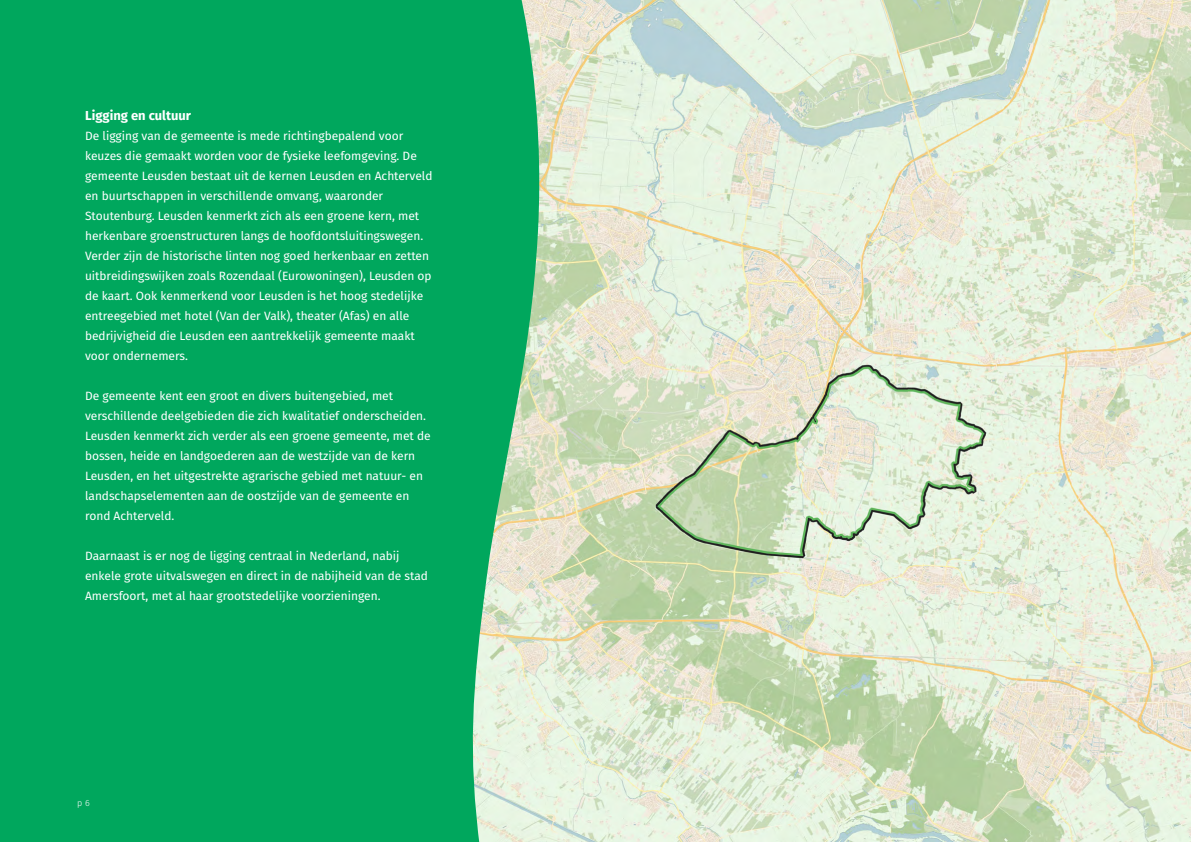
<style>
.page{position:relative;width:1191px;height:842px;background:#fff}
.page>*{position:absolute;margin:0;border:0;box-sizing:border-box;transform-origin:0 0}
.t1{font:700 13px "Fira Sans";color:#fff}
.t2{font:12px/20px "Fira Sans";color:#fff}
.t3{font:300 9px "Fira Sans";color:#fff}
</style>
<div class="page">
<img style="left:545px;top:0;width:646px;height:842px">
<div style="left:0;top:0;width:545px;height:842px;background:#00a75d"></div>
<p class="t1" style="left:85px;top:104px;width:108px">Ligging en cultuur</p>
<p class="t2" style="left:85px;top:125px;width:349px">De ligging van de gemeente is mede richtingbepalend voor keuzes die gemaakt worden voor de fysieke leefomgeving. De gemeente Leusden bestaat uit de kernen Leusden en Achterveld en buurtschappen in verschillende omvang, waaronder Stoutenburg. Leusden kenmerkt zich als een groene kern, met herkenbare groenstructuren langs de hoofdontsluitingswegen.<br>Verder zijn de historische linten nog goed herkenbaar en zetten uitbreidingswijken zoals Rozendaal (Eurowoningen), Leusden op de kaart. Ook kenmerkend voor Leusden is het hoog stedelijke entreegebied met hotel (Van der Valk), theater (Afas) en alle bedrijvigheid die Leusden een aantrekkelijk gemeente maakt voor ondernemers.</p>
<p class="t2" style="left:85px;top:385px;width:347px">De gemeente kent een groot en divers buitengebied, met verschillende deelgebieden die zich kwalitatief onderscheiden.<br>Leusden kenmerkt zich verder als een groene gemeente, met de bossen, heide en landgoederen aan de westzijde van de kern Leusden, en het uitgestrekte agrarische gebied met natuur- en landschapselementen aan de oostzijde van de gemeente en rond Achterveld.</p>
<p class="t2" style="left:85px;top:545px;width:344px">Daarnaast is er nog de ligging centraal in Nederland, nabij enkele grote uitvalswegen en direct in de nabijheid van de stad<br>Amersfoort, met al haar grootstedelijke voorzieningen.</p>
<p class="t3" style="left:77px;top:796px;width:14px">p 6</p>
</div>
